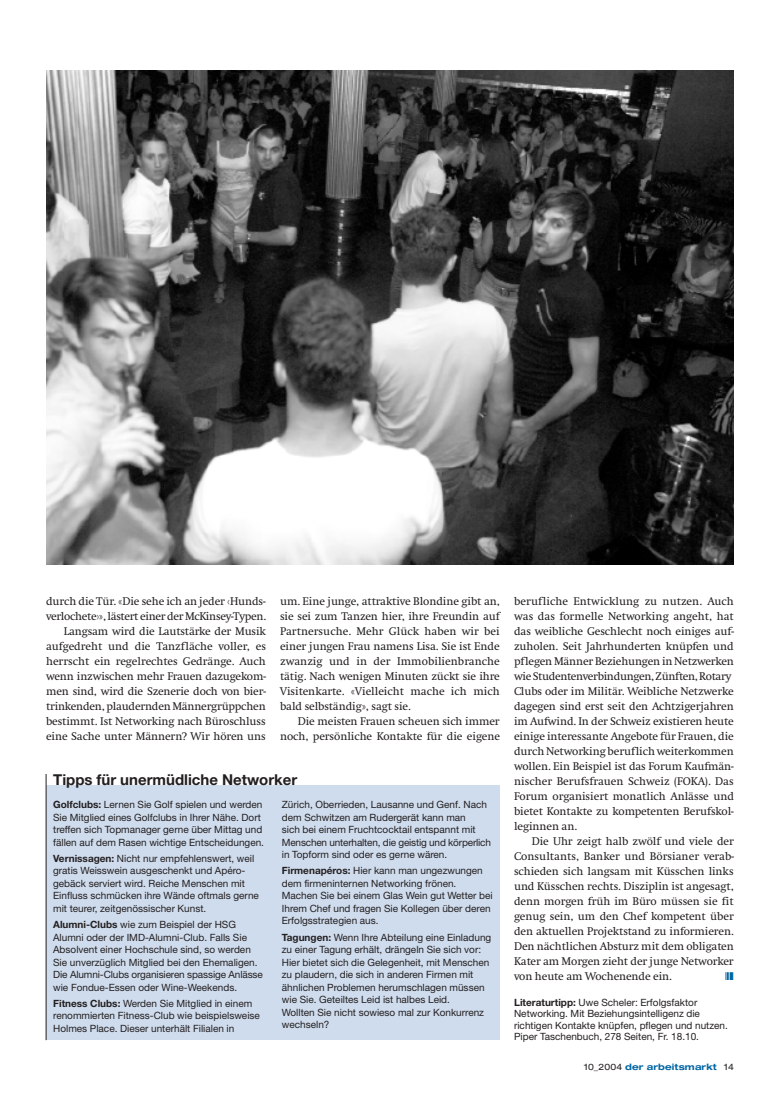
<style>
.page{position:relative;width:780px;height:1099px;background:#fff}
.page>*{position:absolute;margin:0;border:0;box-sizing:border-box;transform-origin:0 0}
.t1{font:700 15px "Helvetica Neue";color:#231f20}
.t2{font:11.5px/15px "Swift";letter-spacing:-.01em;color:#231f20;text-align:right}
.t3{font:11.25px "Zapf Dingbats";color:#0065a4;scale:.9 1}
.t4{font:10px/12.5px "Helvetica Neue";color:#231f20}
.t5{font:700 expanded 8.75px "Helvetica Neue";letter-spacing:.015em;color:#0065a4}
.s1{font-weight:700}
.s2{font-weight:400;color:#231f20}
</style>
<div class="page">
<div style="left:46px;top:785px;width:454px;height:255px;background:#cfdced"></div>
<hr style="left:46px;top:774px;width:1px;height:266px;background:#231f20">
<img style="left:46px;top:71px;width:687px;height:493px">
<p class="t2" style="left:46px;top:593px;width:221px">durch die Tür. «Die sehe ich an jeder ‹Hunds&shy;verlochete›», lästert einer der McKinsey-Typen.<br>Langsam wird die Lautstärke der Musik aufgedreht und die Tanzfläche voller, es herrscht ein regelrechtes Gedränge. Auch wenn inzwischen mehr Frauen dazugekom&shy;men sind, wird die Szenerie doch von bier&shy;trinkenden, plaudernden Männergrüppchen bestimmt. Ist Networking nach Büroschluss eine Sache unter Männern? Wir hören uns</p>
<p class="t2" style="left:280px;top:593px;width:221px;text-align:justify">um. Eine junge, attraktive Blondine gibt an, sie sei zum Tanzen hier, ihre Freundin auf Partnersuche. Mehr Glück haben wir bei einer jungen Frau namens Lisa. Sie ist Ende zwanzig und in der Immobilienbranche tätig. Nach wenigen Minuten zückt sie ihre Visitenkarte. «Vielleicht mache ich mich bald selbständig», sagt sie.</p>
<p class="t2" style="left:280px;top:713px;width:221px">Die meisten Frauen scheuen sich immer noch, persönliche Kontakte für die eigene</p>
<h1 class="t1" style="left:53px;top:774px;width:245px">Tipps für unermüdliche Networker</h1>
<p class="t4" style="left:53px;top:799px;width:212px"><span class="s1">Golfclubs:</span> Lernen Sie Golf spielen und werden Sie Mitglied eines Golfclubs in Ihrer Nähe. Dort treffen sich Topmanager gerne über Mittag und fällen auf dem Rasen wichtige Entscheidungen.</p>
<p class="t4" style="left:53px;top:853px;width:207px"><span class="s1">Vernissagen:</span> Nicht nur empfehlenswert, weil gratis Weisswein ausgeschenkt und Apéro&shy;gebäck serviert wird. Reiche Menschen mit Einfluss schmücken ihre Wände oftmals gerne mit teurer, zeitgenössischer Kunst.</p>
<p class="t4" style="left:53px;top:919px;width:211px"><span class="s1">Alumni-Clubs</span> wie zum Beispiel der HSG Alumni oder der IMD-Alumni-Club. Falls Sie Absolvent einer Hochschule sind, so werden Sie unverzüglich Mitglied bei den Ehemaligen.<br>Die Alumni-Clubs organisieren spassige Anlässe wie Fondue-Essen oder Wine-Weekends.</p>
<p class="t4" style="left:53px;top:997px;width:208px"><span class="s1">Fitness Clubs:</span> Werden Sie Mitglied in einem renommierten Fitness-Club wie beispielsweise<br>Holmes Place. Dieser unterhält Filialen in</p>
<p class="t4" style="left:282px;top:799px;width:211px">Zürich, Oberrieden, Lausanne und Genf. Nach dem Schwitzen am Rudergerät kann man<br>sich bei einem Fruchtcocktail entspannt mit Menschen unterhalten, die geistig und körperlich in Topform sind oder es gerne wären.</p>
<p class="t4" style="left:282px;top:865px;width:212px"><span class="s1">Firmenapéros:</span> Hier kann man ungezwungen dem firmeninternen Networking frönen.<br>Machen Sie bei einem Glas Wein gut Wetter bei Ihrem Chef und fragen Sie Kollegen über deren Erfolgsstrategien aus.</p>
<p class="t4" style="left:282px;top:931px;width:211px"><span class="s1">Tagungen:</span> Wenn Ihre Abteilung eine Einladung zu einer Tagung erhält, drängeln Sie sich vor:<br>Hier bietet sich die Gelegenheit, mit Menschen zu plaudern, die sich in anderen Firmen mit ähnlichen Problemen herumschlagen müssen wie Sie. Geteiltes Leid ist halbes Leid.<br>Wollten Sie nicht sowieso mal zur Konkurrenz wechseln?</p>
<p class="t2" style="left:514px;top:593px;width:221px;text-align:left">berufliche Entwicklung zu nutzen. Auch was das formelle Networking angeht, hat das weibliche Geschlecht noch einiges auf&shy;zuholen. Seit Jahrhunderten knüpfen und pflegen Männer Beziehungen in Netzwerken wie Studentenverbindungen, Zünften, Rotary Clubs oder im Militär. Weibliche Netzwerke dagegen sind erst seit den Achtzigerjahren im Aufwind. In der Schweiz existieren heute einige interessante Angebote für Frauen, die durch Networking beruflich weiterkommen wollen. Ein Beispiel ist das Forum Kaufmän&shy;nischer Berufsfrauen Schweiz (FOKA). Das Forum organisiert monatlich Anlässe und bietet Kontakte zu kompetenten Berufskol&shy;leginnen an.</p>
<p class="t2" style="left:514px;top:833px;width:221px;text-align:justify;text-indent:18px">Die Uhr zeigt halb zwölf und viele der Consultants, Banker und Börsianer verab&shy;schieden sich langsam mit Küsschen links und Küsschen rechts. Disziplin ist angesagt, denn morgen früh im Büro müssen sie fit genug sein, um den Chef kompetent über den aktuellen Projektstand zu informieren.<br>Den nächtlichen Absturz mit dem obligaten Kater am Morgen zieht der junge Networker von heute am Wochenende ein.</p>
<p class="t3" style="left:725px;top:969px;width:11px">❘❙❚</p>
<p class="t4" style="left:514px;top:997px;width:215px;line-height:11.2px"><span class="s1">Literaturtipp:</span> Uwe Scheler: Erfolgsfaktor Networking. Mit Beziehungsintelligenz die richtigen Kontakte knüpfen, pflegen und nutzen.<br>Piper Taschenbuch, 278 Seiten, Fr. 18.10.</p>
<p class="t5" style="left:584px;top:1063px;width:151px"><span class="s2">10_2004</span> der arbeitsmarkt <span class="s2">14</span></p>
</div>
